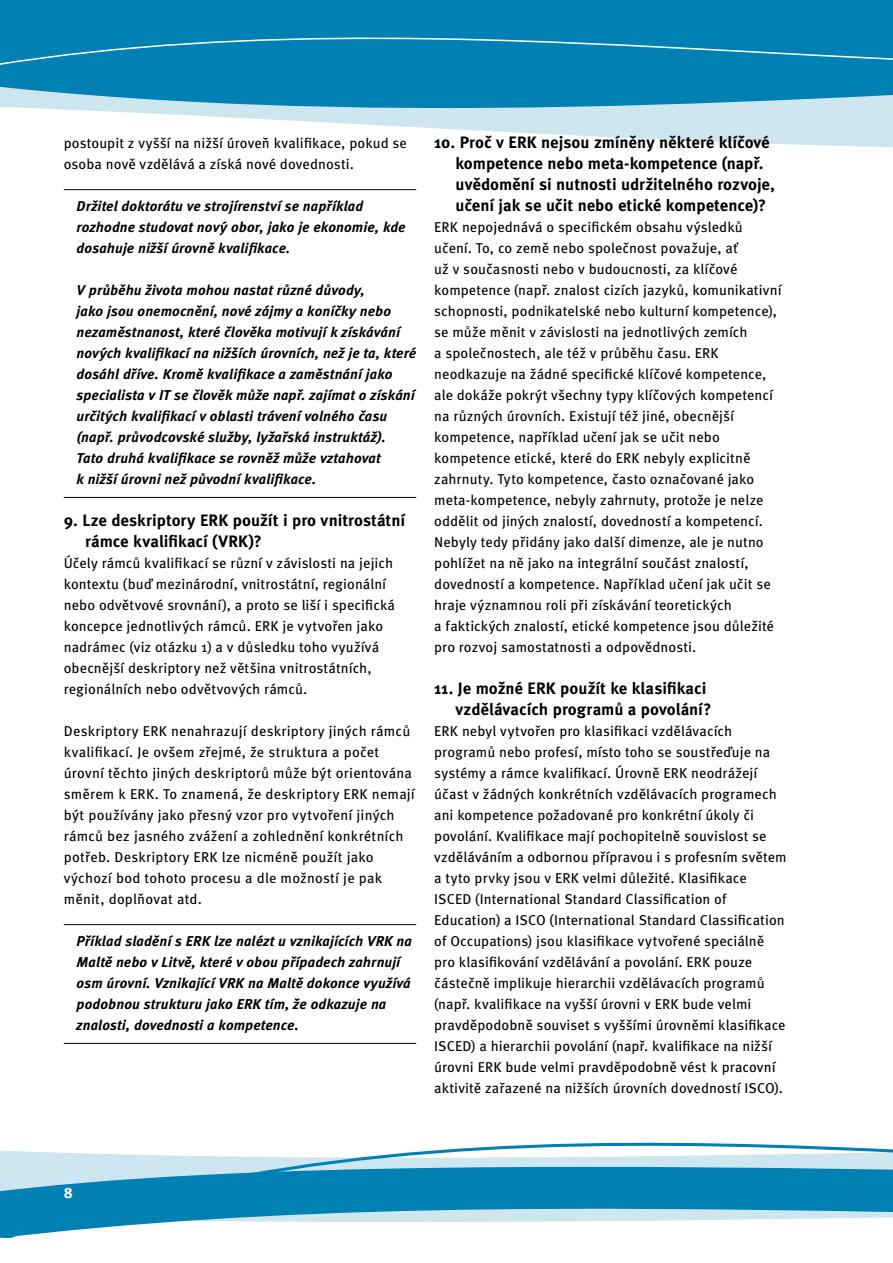
<style>
.page{position:relative;width:893px;height:1263px;background:#fff}
.page>*{position:absolute;margin:0;border:0;box-sizing:border-box;transform-origin:0 0}
.t1{font:700 16.5px/21px "Meta Pro";letter-spacing:-.005em;color:#000}
.t2{font:700 15px "Meta Pro";color:#fff}
.t3{font:14.25px/21px "Meta Pro";letter-spacing:.005em;color:#000}
.t4{font:italic 700 14.25px/21px "Meta Pro";letter-spacing:.005em;color:#000}
</style>
<div class="page">
<svg style="left:32px;top:108px;width:860px;height:39px;fill:#cde6f0"></svg>
<svg style="left:0;top:67px;width:892px;height:41px;background:#1c8ebb"></svg>
<div style="left:0;top:0;width:892px;height:67px;background:#0080b3"></div>
<svg style="left:0;top:1143px;width:892px;height:94px"></svg>
<svg style="left:892px;top:0;width:1px;height:147px"></svg>
<svg style="left:892px;top:1149px;width:1px;height:69px"></svg>
<hr style="left:64px;top:189px;width:352px;height:1px;background:#000">
<hr style="left:64px;top:497px;width:352px;height:1px;background:#000">
<hr style="left:64px;top:924px;width:352px;height:1px;background:#000">
<hr style="left:64px;top:1043px;width:352px;height:1px;background:#000">
<p class="t3" style="left:64px;top:133px;width:345px">postoupit z vyšší na nižší úroveň kvalifikace, pokud se osoba nově vzdělává a získá nové dovednosti.</p>
<p class="t4" style="left:77px;top:196px;width:331px">Držitel doktorátu ve strojírenství se například rozhodne studovat nový obor, jako je ekonomie, kde dosahuje nižší úrovně kvalifikace.</p>
<p class="t4" style="left:77px;top:280px;width:341px">V průběhu života mohou nastat různé důvody,<br>jako jsou onemocnění, nové zájmy a koníčky nebo nezaměstnanost, které člověka motivují k získávání nových kvalifikací na nižších úrovních, než je ta, které dosáhl dříve. Kromě kvalifikace a zaměstnání jako specialista v IT se člověk může např. zajímat o získání určitých kvalifikací v oblasti trávení volného času (např. průvodcovské služby, lyžařská instruktáž).<br>Tato druhá kvalifikace se rovněž může vztahovat<br>k nižší úrovni než původní kvalifikace.</p>
<p class="t1" style="left:85px;top:510px;width:322px;text-indent:-21px">9. Lze deskriptory ERK použít i pro vnitrostátní rámce kvalifikací (VRK)?</p>
<p class="t3" style="left:64px;top:553px;width:333px">Účely rámců kvalifikací se různí v závislosti na jejich kontextu (buď mezinárodní, vnitrostátní, regionální nebo odvětvové srovnání), a proto se liší i specifická koncepce jednotlivých rámců. ERK je vytvořen jako nadrámec (viz otázku 1) a v důsledku toho využívá obecnější deskriptory než většina vnitrostátních, regionálních nebo odvětvových rámců.</p>
<p class="t3" style="left:64px;top:721px;width:353px">Deskriptory ERK nenahrazují deskriptory jiných rámců kvalifikací. Je ovšem zřejmé, že struktura a počet úrovní těchto jiných deskriptorů může být orientována směrem k ERK. To znamená, že deskriptory ERK nemají být používány jako přesný vzor pro vytvoření jiných rámců bez jasného zvážení a zohlednění konkrétních potřeb. Deskriptory ERK lze nicméně použít jako výchozí bod tohoto procesu a dle možností je pak měnit, doplňovat atd.</p>
<p class="t4" style="left:77px;top:931px;width:337px">Příklad sladění s ERK lze nalézt u vznikajících VRK na Maltě nebo v Litvě, které v obou případech zahrnují osm úrovní. Vznikající VRK na Maltě dokonce využívá podobnou strukturu jako ERK tím, že odkazuje na znalosti, dovednosti a kompetence.</p>
<p class="t1" style="left:455px;top:132px;width:321px;text-indent:-21px">10. Proč v ERK nejsou zmíněny některé klíčové kompetence nebo meta-kompetence (např. uvědomění si nutnosti udržitelného rozvoje, učení jak se učit nebo etické kompetence)?</p>
<p class="t3" style="left:434px;top:217px;width:349px">ERK nepojednává o specifickém obsahu výsledků učení. To, co země nebo společnost považuje, ať<br>už v současnosti nebo v budoucnosti, za klíčové kompetence (např. znalost cizích jazyků, komunikativní schopnosti, podnikatelské nebo kulturní kompetence), se může měnit v závislosti na jednotlivých zemích<br>a společnostech, ale též v průběhu času. ERK neodkazuje na žádné specifické klíčové kompetence, ale dokáže pokrýt všechny typy klíčových kompetencí na různých úrovních. Existují též jiné, obecnější kompetence, například učení jak se učit nebo kompetence etické, které do ERK nebyly explicitně zahrnuty. Tyto kompetence, často označované jako meta-kompetence, nebyly zahrnuty, protože je nelze oddělit od jiných znalostí, dovedností a kompetencí.<br>Nebyly tedy přidány jako další dimenze, ale je nutno pohlížet na ně jako na integrální součást znalostí, dovedností a kompetence. Například učení jak učit se hraje významnou roli při získávání teoretických<br>a faktických znalostí, etické kompetence jsou důležité pro rozvoj samostatnosti a odpovědnosti.</p>
<p class="t1" style="left:455px;top:678px;width:257px;text-indent:-21px">11. Je možné ERK použít ke klasifikaci vzdělávacích programů a povolání?</p>
<p class="t3" style="left:434px;top:721px;width:354px">ERK nebyl vytvořen pro klasifikaci vzdělávacích programů nebo profesí, místo toho se soustřeďuje na systémy a rámce kvalifikací. Úrovně ERK neodrážejí účast v žádných konkrétních vzdělávacích programech ani kompetence požadované pro konkrétní úkoly či povolání. Kvalifikace mají pochopitelně souvislost se vzděláváním a odbornou přípravou i s profesním světem a tyto prvky jsou v ERK velmi důležité. Klasifikace ISCED (International Standard Classification of Education) a ISCO (International Standard Classification of Occupations) jsou klasifikace vytvořené speciálně pro klasifikování vzdělávání a povolání. ERK pouze částečně implikuje hierarchii vzdělávacích programů (např. kvalifikace na vyšší úrovni v ERK bude velmi pravděpodobně souviset s vyššími úrovněmi klasifikace ISCED) a hierarchii povolání (např. kvalifikace na nižší úrovni ERK bude velmi pravděpodobně vést k pracovní aktivitě zařazené na nižších úrovních dovedností ISCO).</p>
<p class="t2" style="left:64px;top:1183px;width:11px">8</p>
</div>
